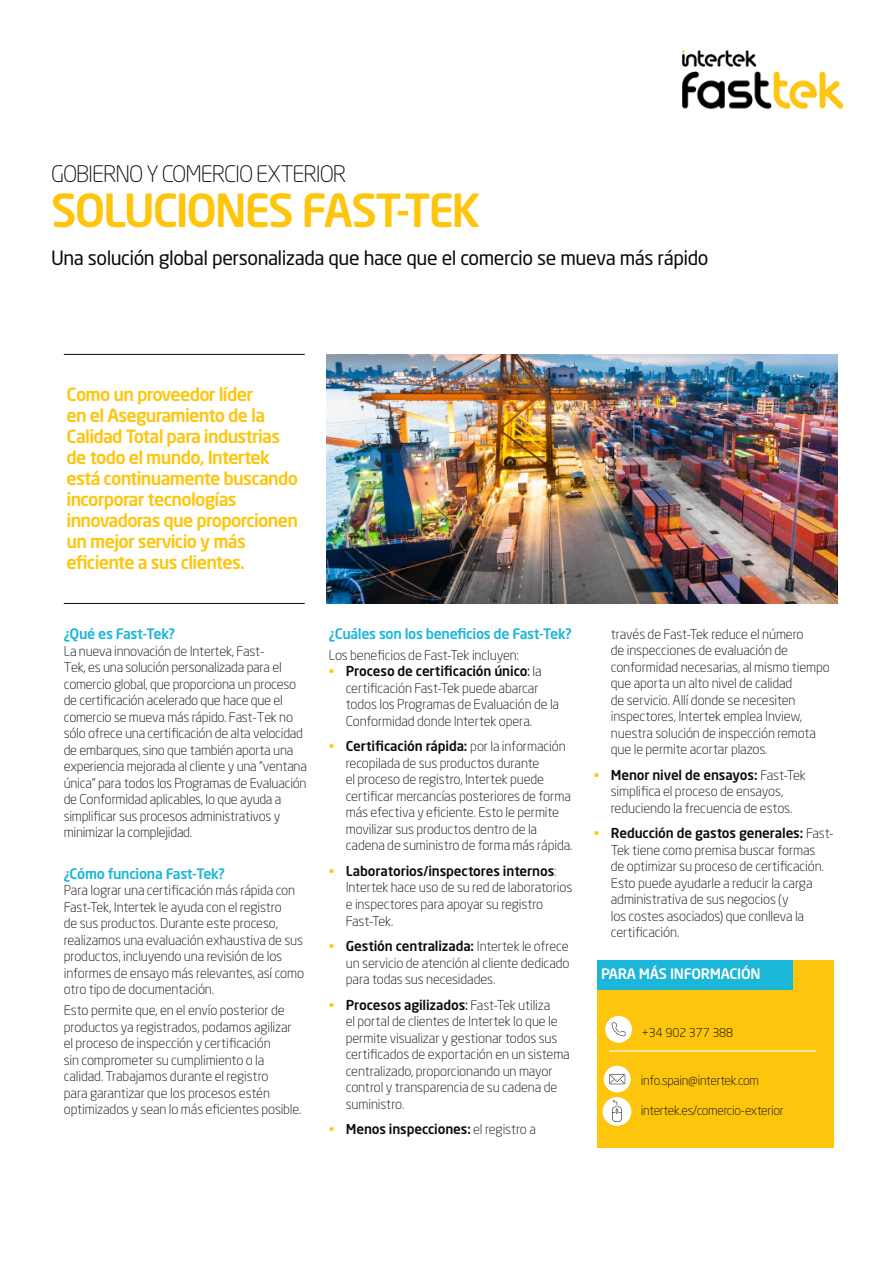
<style>
.page{position:relative;width:893px;height:1263px;background:#fff}
.page>*{position:absolute;margin:0;border:0;box-sizing:border-box;transform-origin:0 0}
.Paragraph_Style_1{font:500 45px "Neo Sans Std";letter-spacing:-.05em;color:#fec50d}
.Paragraph_Style_1-2{font:300 22.5px "Neo Sans Std";letter-spacing:-.045em;color:#110a0c}
.Paragraph_Style_1-3{font:19.5px "Neo Sans Std";letter-spacing:-.025em;color:#110a0c}
.t1{font:500 18px/21px "Neo Sans Std";letter-spacing:-.04em;color:#fec50d}
.t2{font:500 14.25px "Neo Sans Std";letter-spacing:-.025em;color:#1cb6d8}
.More_Information{font:500 14.25px "Neo Sans Std";letter-spacing:-.02em;color:#fff}
.t3{font:300 13.5px/16.5px "Neo Sans Std";letter-spacing:-.01em;color:#110a0c}
.t4{font:500 13.5px "Neo Sans Std";letter-spacing:-.01em;color:#110a0c}
.Contact_Details{font:300 12.75px "Neo Sans Std";letter-spacing:-.02em;color:#110a0c}
.t5{font:300 12px "Neo Sans Std";color:#000}
.s1{color:#feca0a}
.s2{font-weight:500}
.s3{font-weight:400}
.s4{font-weight:300;color:#feca0a}
.s5{font-weight:300}
</style>
<div class="page">
<hr style="left:64px;top:603px;width:241px;height:1px;background:#110a0c">
<hr style="left:64px;top:354px;width:241px;height:1px;background:#110a0c">
<div style="left:597px;top:960px;width:236px;height:187px;background:#fec50d"></div>
<hr style="left:609px;top:1050px;width:207px;height:1px;background:#fff">
<div style="left:604px;top:1066px;width:27px;height:26px;background:#fff;border-radius:50%"></div>
<svg style="left:609px;top:1074px;width:16px;height:10px"></svg>
<div style="left:603px;top:1097px;width:28px;height:29px;background:#fff;border-radius:50%"></div>
<svg style="left:612px;top:1100px;width:10px;height:22px"></svg>
<div style="left:597px;top:960px;width:195px;height:30px;background:#1cb6d8"></div>
<div style="left:605px;top:1016px;width:27px;height:27px;background:#fff;border-radius:50%"></div>
<svg style="left:612px;top:1022px;width:13px;height:14px"></svg>
<img style="left:682px;top:50px;width:162px;height:60px">
<img style="left:326px;top:354px;width:511px;height:249px">
<p class="Paragraph_Style_1-2" style="left:51px;top:161px;width:297px">GOBIERNO Y COMERCIO EXTERIOR</p>
<p class="Paragraph_Style_1" style="left:51px;top:182px;width:431px">SOLUCIONES FAST-TEK</p>
<p class="Paragraph_Style_1-3" style="left:51px;top:246px;width:659px">Una solución global personalizada que hace que el comercio se mueva más rápido</p>
<p class="t1" style="left:67px;top:383px;width:233px">Como un proveedor líder<br>en el Aseguramiento de la<br>Calidad Total para industrias de todo el mundo, Intertek está continuamente buscando incorporar tecnologías innovadoras que proporcionen un mejor servicio y más eficiente a sus clientes.</p>
<p class="t2" style="left:64px;top:625px;width:113px">¿Qué es Fast-Tek?</p>
<p class="t3" style="left:64px;top:642px;width:245px">La nueva innovación de Intertek, Fast-<br>Tek, es una solución personalizada para el comercio global, que proporciona un proceso de certificación acelerado que hace que el comercio se mueva más rápido. Fast-Tek no sólo ofrece una certificación de alta velocidad de embarques, sino que también aporta una experiencia mejorada al cliente y una “ventana única” para todos los Programas de Evaluación de Conformidad aplicables, lo que ayuda a simplificar sus procesos administrativos y minimizar la complejidad.</p>
<p class="t2" style="left:64px;top:864px;width:163px">¿Cómo funciona Fast-Tek?</p>
<p class="t3" style="left:64px;top:882px;width:242px">Para lograr una certificación más rápida con Fast-Tek, Intertek le ayuda con el registro<br>de sus productos. Durante este proceso, realizamos una evaluación exhaustiva de sus productos, incluyendo una revisión de los informes de ensayo más relevantes, así como otro tipo de documentación.</p>
<p class="t3" style="left:64px;top:1002px;width:239px">Esto permite que, en el envío posterior de productos ya registrados, podamos agilizar el proceso de inspección y certificación<br>sin comprometer su cumplimiento o la calidad. Trabajamos durante el registro<br>para garantizar que los procesos estén optimizados y sean lo más eficientes posible.</p>
<p class="t2" style="left:329px;top:625px;width:244px">¿Cuáles son los beneficios de Fast-Tek?</p>
<p class="t3" style="left:329px;top:647px;width:192px">Los beneficios de Fast-Tek incluyen:</p>
<p class="t3" style="left:346px;top:663px;width:215px;text-indent:-17px"><span class="s1">•</span> <span class="s2">Proceso de certificación único</span><span class="s3">:</span> la certificación Fast-Tek puede abarcar todos los Programas de Evaluación de la Conformidad donde Intertek opera.</p>
<p class="t3" style="left:346px;top:738px;width:228px;text-indent:-17px"><span class="s1">•</span> <span class="s2">Certificación rápida:</span> por la información recopilada de sus productos durante<br>el proceso de registro, Intertek puede certificar mercancías posteriores de forma más efectiva y eficiente. Esto le permite movilizar sus productos dentro de la cadena de suministro de forma más rápida.</p>
<p class="t3" style="left:346px;top:863px;width:228px;text-indent:-17px"><span class="s1">•</span> <span class="s2">Laboratorios/inspectores internos</span>:<br>Intertek hace uso de su red de laboratorios e inspectores para apoyar su registro<br>Fast-Tek.</p>
<p class="t3" style="left:346px;top:938px;width:225px;text-align:justify;text-indent:-17px"><span class="s1">•</span> <span class="s2">Gestión centralizada:</span> Intertek le ofrece un servicio de atención al cliente dedicado para todas sus necesidades.</p>
<p class="t3" style="left:346px;top:996px;width:226px;text-indent:-17px"><span class="s1">•</span> <span class="s2">Procesos agilizados</span><span class="s3">:</span> Fast-Tek utiliza<br>el portal de clientes de Intertek lo que le permite visualizar y gestionar todos sus certificados de exportación en un sistema centralizado, proporcionando un mayor control y transparencia de su cadena de suministro.</p>
<p class="t4" style="left:329px;top:1120px;width:209px"><span class="s4">•</span> Menos inspecciones: <span class="s5">el registro a</span></p>
<p class="t3" style="left:611px;top:625px;width:221px">través de Fast-Tek reduce el número<br>de inspecciones de evaluación de conformidad necesarias, al mismo tiempo que aporta un alto nivel de calidad<br>de servicio. Allí donde se necesiten inspectores, Intertek emplea Inview, nuestra solución de inspección remota que le permite acortar plazos.</p>
<p class="t3" style="left:594px;top:766px;width:213px;text-align:center"><span class="s1">•</span> <span class="s2">Menor nivel de ensayos:</span> Fast-Tek simplifica el proceso de ensayos, reduciendo la frecuencia de estos.</p>
<p class="t3" style="left:611px;top:825px;width:224px;text-indent:-17px"><span class="s1">•</span> <span class="s2">Reducción de gastos generales:</span> Fast-Tek tiene como premisa buscar formas<br>de optimizar su proceso de certificación.<br>Esto puede ayudarle a reducir la carga administrativa de sus negocios (y<br>los costes asociados) que conlleva la certificación.</p>
<p class="More_Information" style="left:601px;top:965px;width:161px">PARA MÁS INFORMACIÓN</p>
<p class="t5" style="left:642px;top:1025px;width:93px">+34 902 377 388</p>
<p class="Contact_Details" style="left:641px;top:1072px;width:120px">info.spain@intertek.com</p>
<p class="Contact_Details" style="left:641px;top:1102px;width:144px">intertek.es/comercio-exterior</p>
</div>
